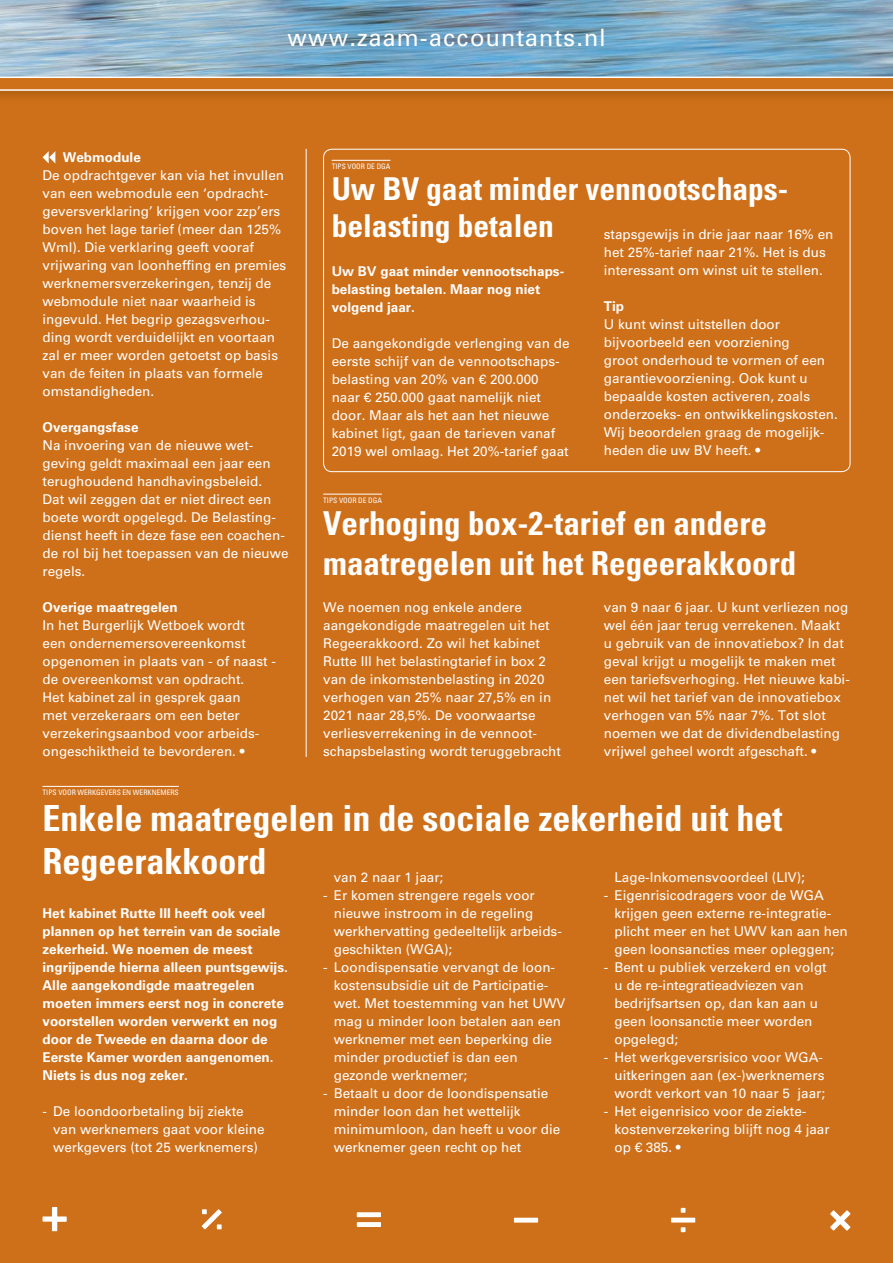
<style>
.page{position:relative;width:893px;height:1263px;background:#fff}
.page>*{position:absolute;margin:0;border:0;box-sizing:border-box;transform-origin:0 0}
.t1{font:700 condensed 36px/43.2px "Univers LT Std";color:#fff}
.t2{font:700 condensed 33px/39.6px "Univers LT Std";color:#fff}
.t3{font:700 condensed 31.5px/37.8px "Univers LT Std";color:#fff}
.t4{font:24px "Zurich BT";letter-spacing:.05em;color:#fff}
.t5{font:13.5px/18px "Univers LT Std";color:#fff}
.t6{font:700 13.5px/18px "Univers LT Std";color:#fff}
.t7{font:condensed 7.5px "Univers LT Std";color:#fff}
</style>
<div class="page">
<div style="left:0;top:82px;width:893px;height:1181px;background:#ce6f19"></div>
<img style="left:0;top:0;width:893px;height:97px">
<svg style="left:0;top:77px;width:893px;height:14px"></svg>
<svg style="left:43px;top:1207px;width:24px;height:24px"></svg>
<svg style="left:357px;top:1212px;width:24px;height:15px"></svg>
<svg style="left:514px;top:1218px;width:24px;height:4px"></svg>
<svg style="left:671px;top:1208px;width:24px;height:24px"></svg>
<svg style="left:201px;top:1209px;width:21px;height:20px"></svg>
<svg style="left:830px;top:1210px;width:21px;height:21px"></svg>
<hr style="left:306px;top:149px;width:1px;height:608px;background:#fff">
<hr style="left:332px;top:160px;width:58px;height:1px;background:#fff">
<hr style="left:43px;top:786px;width:136px;height:1px;background:#fff">
<hr style="left:323px;top:494px;width:59px;height:1px;background:#fff">
<svg style="left:43px;top:151px;width:12px;height:13px"></svg>
<h3 class="t4" style="left:287px;top:23px;width:320px">www.zaam-accountants.nl</h3>
<p class="t6" style="left:63px;top:148px;width:80px">Webmodule</p>
<p class="t5" style="left:43px;top:166px;width:245px">De opdrachtgever kan via het invullen van een webmodule een ‘opdracht&shy;geversverklaring’ krijgen voor zzp’ers boven het lage tarief (meer dan 125% Wml). Die verklaring geeft vooraf vrijwaring van loonheffing en premies werknemersverzekeringen, tenzij de webmodule niet naar waarheid is ingevuld. Het begrip gezagsverhou&shy;ding wordt verduidelijkt en voortaan zal er meer worden getoetst op basis van de feiten in plaats van formele omstandigheden.</p>
<p class="t6" style="left:43px;top:418px;width:98px">Overgangsfase</p>
<p class="t5" style="left:43px;top:436px;width:248px">Na invoering van de nieuwe wet&shy;geving geldt maximaal een jaar een terughoudend handhavingsbeleid.<br>Dat wil zeggen dat er niet direct een boete wordt opgelegd. De Belasting&shy;dienst heeft in deze fase een coachen&shy;de rol bij het toepassen van de nieuwe regels.</p>
<p class="t6" style="left:43px;top:598px;width:137px">Overige maatregelen</p>
<p class="t5" style="left:43px;top:616px;width:235px">In het Burgerlijk Wetboek wordt<br>een ondernemersovereenkomst opgenomen in plaats van - of naast - de overeenkomst van opdracht.<br>Het kabinet zal in gesprek gaan<br>met verzekeraars om een beter verzekeringsaanbod voor arbeids&shy;ongeschiktheid te bevorderen. •</p>
<p class="t7" style="left:332px;top:162px;width:60px">TIPS VOOR DE DGA</p>
<h3 class="t3" style="left:332px;top:169px;width:458px">Uw BV gaat minder vennootschaps&shy;belasting betalen</h3>
<p class="t5" style="left:604px;top:226px;width:231px">stapsgewijs in drie jaar naar 16% en het 25%-tarief naar 21%. Het is dus interessant om winst uit te stellen.</p>
<p class="t6" style="left:604px;top:298px;width:22px">Tip</p>
<p class="t5" style="left:604px;top:316px;width:236px">U kunt winst uitstellen door bijvoorbeeld een voorziening<br>groot onderhoud te vormen of een garantievoorziening. Ook kunt u bepaalde kosten activeren, zoals onderzoeks- en ontwikkelingskosten.<br>Wij beoordelen graag de mogelijk&shy;heden die uw BV heeft. •</p>
<p class="t6" style="left:332px;top:262px;width:234px">Uw BV gaat minder vennootschaps&shy;belasting betalen. Maar nog niet volgend jaar.</p>
<p class="t5" style="left:332px;top:334px;width:239px">De aangekondigde verlenging van de eerste schijf van de vennootschaps&shy;belasting van 20% van € 200.000 naar € 250.000 gaat namelijk niet door. Maar als het aan het nieuwe kabinet ligt, gaan de tarieven vanaf 2019 wel omlaag. Het 20%-tarief gaat</p>
<p class="t7" style="left:323px;top:496px;width:60px">TIPS VOOR DE DGA</p>
<h2 class="t2" style="left:323px;top:503px;width:474px">Verhoging box-2-tarief en andere maatregelen uit het Regeerakkoord</h2>
<p class="t5" style="left:323px;top:598px;width:239px">We noemen nog enkele andere aangekondigde maatregelen uit het Regeerakkoord. Zo wil het kabinet Rutte III het belastingtarief in box 2 van de inkomstenbelasting in 2020 verhogen van 25% naar 27,5% en in 2021 naar 28,5%. De voorwaartse verliesverrekening in de vennoot&shy;schapsbelasting wordt teruggebracht</p>
<p class="t5" style="left:604px;top:598px;width:248px">van 9 naar 6 jaar. U kunt verliezen nog wel één jaar terug verrekenen. Maakt u gebruik van de innovatiebox? In dat geval krijgt u mogelijk te maken met een tariefsverhoging. Het nieuwe kabi&shy;net wil het tarief van de innovatiebox verhogen van 5% naar 7%. Tot slot noemen we dat de dividendbelasting vrijwel geheel wordt afgeschaft. •</p>
<p class="t7" style="left:43px;top:788px;width:138px">TIPS VOOR WERKGEVERS EN WERKNEMERS</p>
<h1 class="t1" style="left:43px;top:796px;width:741px">Enkele maatregelen in de sociale zekerheid uit het<br>Regeerakkoord</h1>
<p class="t5" style="left:614px;top:868px;width:192px">Lage-Inkomensvoordeel (LIV);</p>
<p class="t5" style="left:614px;top:886px;width:235px;text-indent:-11px">- Eigenrisicodragers voor de WGA krijgen geen externe re-integratie&shy;plicht meer en het UWV kan aan hen geen loonsancties meer opleggen;</p>
<p class="t5" style="left:614px;top:958px;width:214px;text-indent:-11px">- Bent u publiek verzekerd en volgt u de re-integratieadviezen van bedrijfsartsen op, dan kan aan u geen loonsanctie meer worden opgelegd;</p>
<p class="t5" style="left:614px;top:1048px;width:212px;text-indent:-11px">- Het werkgeversrisico voor WGA&shy;uitkeringen aan (ex-)werknemers wordt verkort van 10 naar 5 jaar;</p>
<p class="t5" style="left:614px;top:1102px;width:217px;text-indent:-11px">- Het eigenrisico voor de ziekte&shy;kostenverzekering blijft nog 4 jaar op € 385. •</p>
<p class="t5" style="left:334px;top:868px;width:111px">van 2 naar 1 jaar;</p>
<p class="t5" style="left:334px;top:886px;width:230px;text-indent:-11px">- Er komen strengere regels voor nieuwe instroom in de regeling werkhervatting gedeeltelijk arbeids&shy;geschikten (WGA);</p>
<p class="t5" style="left:334px;top:958px;width:233px;text-indent:-11px">- Loondispensatie vervangt de loon&shy;kostensubsidie uit de Participatie&shy;wet. Met toestemming van het UWV mag u minder loon betalen aan een werknemer met een beperking die minder productief is dan een gezonde werknemer;</p>
<p class="t5" style="left:334px;top:1084px;width:228px;text-indent:-11px">- Betaalt u door de loondispensatie minder loon dan het wettelijk minimumloon, dan heeft u voor die werknemer geen recht op het</p>
<p class="t6" style="left:43px;top:904px;width:247px">Het kabinet Rutte III heeft ook veel plannen op het terrein van de sociale zekerheid. We noemen de meest ingrijpende hierna alleen puntsgewijs.<br>Alle aangekondigde maatregelen moeten immers eerst nog in concrete voorstellen worden verwerkt en nog door de Tweede en daarna door de Eerste Kamer worden aangenomen.<br>Niets is dus nog zeker.</p>
<p class="t5" style="left:53px;top:1102px;width:213px;text-indent:-11px">- De loondoorbetaling bij ziekte van werknemers gaat voor kleine werkgevers (tot 25 werknemers)</p>
</div>
